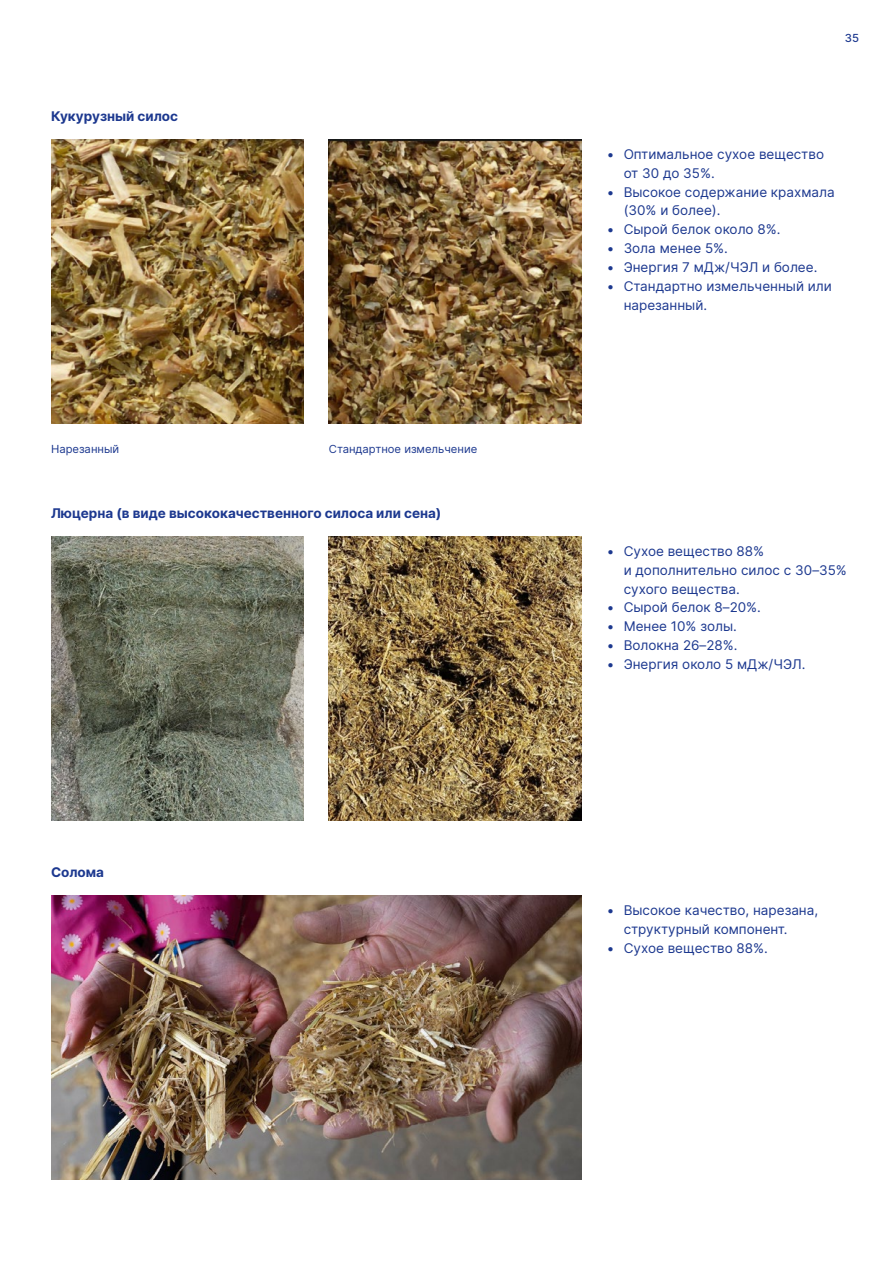
<style>
.page{position:relative;width:893px;height:1263px;background:#fff}
.page>*{position:absolute;margin:0;border:0;box-sizing:border-box;transform-origin:0 0}
.Copy_Bulletpoints_0{font:13.5px/18.9px "Inter";color:#1c388f}
.Subheadline{font:700 13.5px "Inter";color:#1c388f}
.Captions_1_Copy{font:11.25px "Inter";color:#1c388f}
.t1{font:500 11.25px "Inter";color:#1c388f}
</style>
<div class="page">
<img style="left:51px;top:140px;width:252px;height:283px">
<img style="left:329px;top:140px;width:252px;height:283px">
<img style="left:51px;top:537px;width:252px;height:283px">
<img style="left:51px;top:896px;width:530px;height:283px">
<img style="left:329px;top:537px;width:252px;height:283px">
<p class="Subheadline" style="left:51px;top:106px;width:129px">Кукурузный силос</p>
<p class="Captions_1_Copy" style="left:51px;top:441px;width:70px">Нарезанный</p>
<p class="Captions_1_Copy" style="left:329px;top:441px;width:150px">Стандартное измельчение</p>
<p class="Subheadline" style="left:51px;top:503px;width:392px">Люцерна (в виде высококачественного силоса или сена)</p>
<p class="Subheadline" style="left:51px;top:862px;width:55px">Солома</p>
<p class="t1" style="left:845px;top:30px;width:16px">35</p>
<p class="Copy_Bulletpoints_0" style="left:624px;top:144px;width:202px;text-indent:-17px">• Оптимальное сухое вещество от 30 до 35%.</p>
<p class="Copy_Bulletpoints_0" style="left:624px;top:182px;width:212px;text-indent:-17px">• Высокое содержание крахмала (30% и более).</p>
<p class="Copy_Bulletpoints_0" style="left:607px;top:220px;width:175px">• Сырой белок около 8%.</p>
<p class="Copy_Bulletpoints_0" style="left:607px;top:239px;width:123px">• Зола менее 5%.</p>
<p class="Copy_Bulletpoints_0" style="left:607px;top:257px;width:212px">• Энергия 7 мДж/ЧЭЛ и более.</p>
<p class="Copy_Bulletpoints_0" style="left:624px;top:276px;width:210px;text-indent:-17px">• Стандартно измельченный или нарезанный.</p>
<p class="Copy_Bulletpoints_0" style="left:624px;top:541px;width:225px;text-indent:-17px">• Сухое вещество 88%<br>и дополнительно силос с 30–35% сухого вещества.</p>
<p class="Copy_Bulletpoints_0" style="left:607px;top:598px;width:156px">• Сырой белок 8–20%.</p>
<p class="Copy_Bulletpoints_0" style="left:607px;top:617px;width:132px">• Менее 10% золы.</p>
<p class="Copy_Bulletpoints_0" style="left:607px;top:635px;width:132px">• Волокна 26–28%.</p>
<p class="Copy_Bulletpoints_0" style="left:607px;top:654px;width:200px">• Энергия около 5 мДж/ЧЭЛ.</p>
<p class="Copy_Bulletpoints_0" style="left:624px;top:900px;width:196px;text-indent:-17px">• Высокое качество, нарезана, структурный компонент.</p>
<p class="Copy_Bulletpoints_0" style="left:607px;top:938px;width:163px">• Сухое вещество 88%.</p>
</div>
